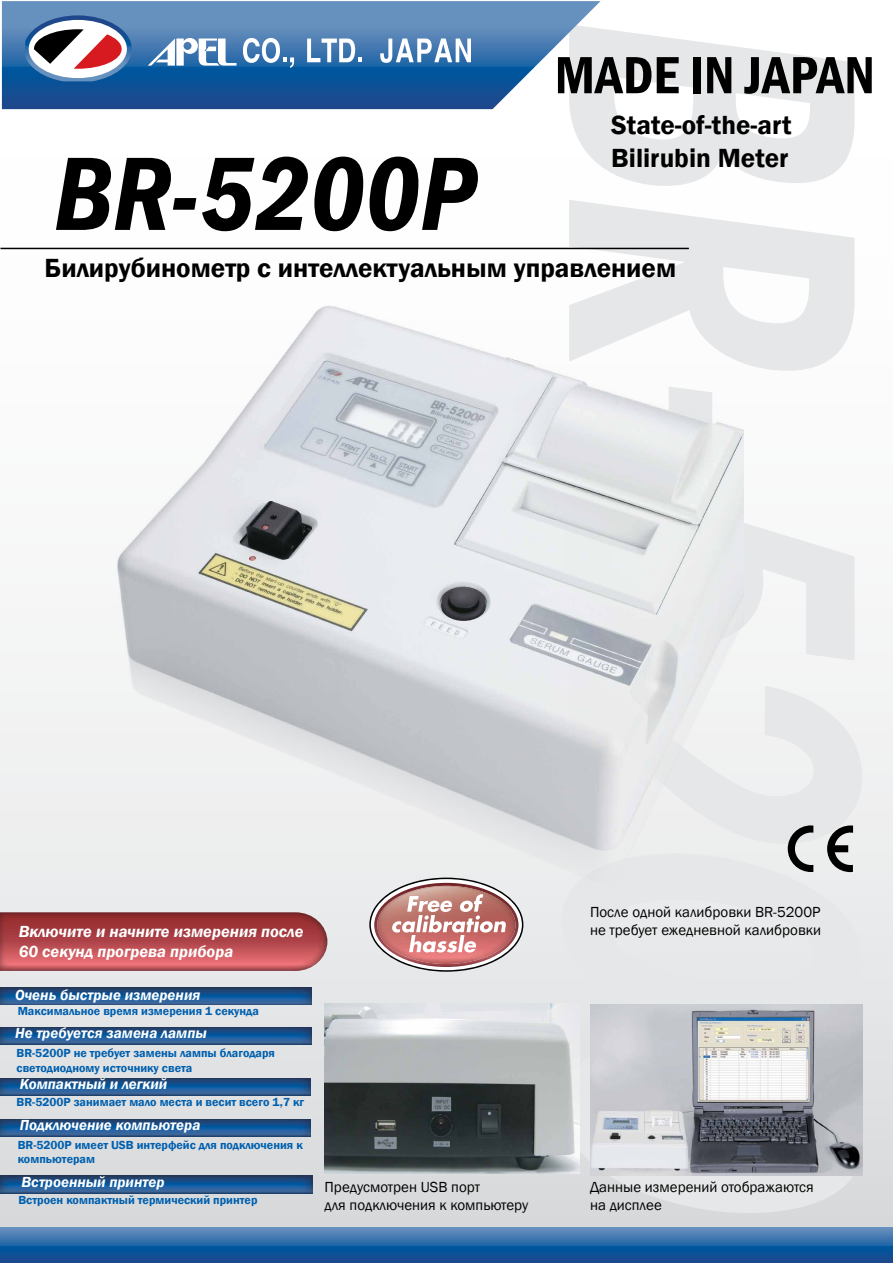
<style>
.page{position:relative;width:893px;height:1263px;background:#fff}
.page>*{position:absolute;margin:0;border:0;box-sizing:border-box;transform-origin:0 0}
.t1{font:italic 600 condensed 108px "Franklin Gothic";color:#000}
.t2{font:600 27px/32.4px "Franklin Gothic";color:#000}
.t3{font:italic 600 16.5px "Franklin Gothic";color:#fff}
.t4{font:15px/18px "Franklin Gothic";color:#000}
.t5{font:italic 600 15px "Franklin Gothic";color:#fff}
.t6{font:600 12px/14.4px "Franklin Gothic";color:#0060af}
</style>
<div class="page">
<div style="left:0;top:0;width:893px;height:1263px;background:linear-gradient(to bottom,#fff,#d9dbdd)"></div>
<svg style="left:569px;top:24px;width:286px;height:165px;fill:#e6e7e8"></svg>
<svg style="left:569px;top:200px;width:286px;height:177px;fill:#e6e7e8"></svg>
<svg style="left:743px;top:478px;width:112px;height:179px;fill:#f4f5f5"></svg>
<div style="left:743px;top:657px;width:119px;height:191px;background:#edeeee"></div>
<div style="left:562px;top:848px;width:300px;height:183px;background:#e6e7e8"></div>
<svg style="left:562px;top:1031px;width:300px;height:188px;fill:#e3e4e5"></svg>
<svg style="left:2px;top:1px;width:599px;height:108px"></svg>
<img style="left:0;top:1078px;width:310px;height:17px">
<svg style="left:0;top:1228px;width:893px;height:35px"></svg>
<svg style="left:148px;top:38px;width:88px;height:28px"></svg>
<svg style="left:243px;top:38px;width:51px;height:30px"></svg>
<svg style="left:307px;top:39px;width:55px;height:23px"></svg>
<svg style="left:380px;top:39px;width:91px;height:24px"></svg>
<svg style="left:25px;top:15px;width:107px;height:66px"></svg>
<svg style="left:558px;top:57px;width:93px;height:36px"></svg>
<svg style="left:657px;top:57px;width:22px;height:36px"></svg>
<div style="left:693px;top:57px;width:8px;height:36px;background:#000"></div>
<svg style="left:707px;top:57px;width:24px;height:36px"></svg>
<svg style="left:744px;top:57px;width:128px;height:37px"></svg>
<img style="left:0;top:988px;width:311px;height:17px">
<img style="left:0;top:1027px;width:311px;height:17px">
<img style="left:0;top:1119px;width:311px;height:17px">
<img style="left:0;top:912px;width:327px;height:59px">
<img style="left:0;top:259px;width:743px;height:638px">
<svg style="left:827px;top:825px;width:26px;height:47px"></svg>
<svg style="left:788px;top:825px;width:25px;height:47px"></svg>
<img style="left:0;top:1176px;width:312px;height:17px">
<img style="left:325px;top:1003px;width:254px;height:171px">
<img style="left:590px;top:1005px;width:272px;height:170px">
<hr style="left:0;top:248px;width:689px;height:1px;background:#000">
<svg style="left:369px;top:878px;width:154px;height:94px"></svg>
<h1 class="t1" style="left:54px;top:133px;width:423px">BR-5200P</h1>
<h2 class="t2" style="left:611px;top:109px;width:182px">State-of-the-art<br>Bilirubin Meter</h2>
<h2 class="t2" style="left:45px;top:252px;width:633px">Билирубинометр с интеллектуальным управлением</h2>
<p class="t4" style="left:590px;top:904px;width:232px">После одной калибровки BR-5200P</p>
<h3 class="t3" style="left:19px;top:921px;width:286px">Включите и начните измерения после</h3>
<p class="t4" style="left:590px;top:922px;width:232px">не требует ежедневной калибровки</p>
<h3 class="t3" style="left:19px;top:940px;width:216px">60 секунд прогрева прибора</h3>
<p class="t5" style="left:15px;top:985px;width:187px">Очень быстрые измерения</p>
<p class="t6" style="left:18px;top:1004px;width:243px">Максимальное время измерения 1 секунда</p>
<p class="t5" style="left:15px;top:1023px;width:193px">Не требуется замена лампы</p>
<p class="t6" style="left:17px;top:1046px;width:260px">BR-5200P не требует замены лампы благодаря светодиодному источнику света</p>
<p class="t5" style="left:20px;top:1074px;width:149px">Компактный и легкий</p>
<p class="t6" style="left:17px;top:1095px;width:289px">BR-5200P занимает мало места и весит всего 1,7 кг</p>
<p class="t5" style="left:20px;top:1115px;width:182px">Подключение компьютера</p>
<p class="t6" style="left:18px;top:1138px;width:287px">BR-5200P имеет USB интерфейс для подключения к компьютерам</p>
<p class="t4" style="left:325px;top:1179px;width:205px">Предусмотрен USB порт<br>для подключения к компьютеру</p>
<p class="t4" style="left:590px;top:1179px;width:225px">Данные измерений отображаются на дисплее</p>
<p class="t5" style="left:22px;top:1172px;width:145px">Встроенный принтер</p>
<p class="t6" style="left:18px;top:1193px;width:241px">Встроен компактный термический принтер</p>
</div>
